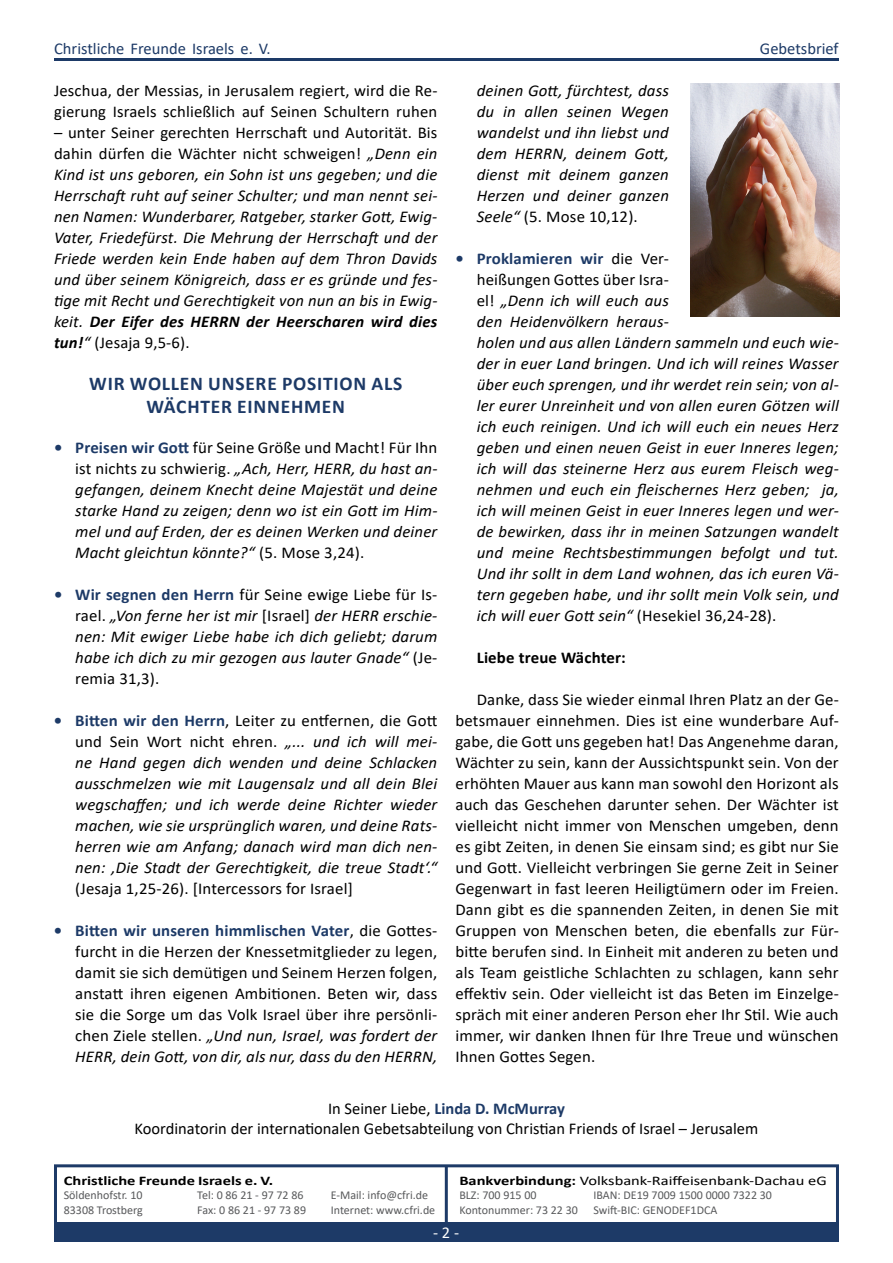
<style>
.page{position:relative;width:893px;height:1263px;background:#fff}
.page>*{position:absolute;margin:0;border:0;box-sizing:border-box;transform-origin:0 0}
.t1{font:700 19.5px/23.4px "Calibri";letter-spacing:.04em;color:#1d3a67}
.t2{font:italic 16.5px/21px "Calibri";letter-spacing:.01em;color:#000;text-align:justify}
.t3{font:16.5px/21px "Calibri";letter-spacing:.01em;color:#000;text-align:justify}
.t4{font:16.5px "Calibri";color:#1d3a67}
.t5{font:700 16.5px "Calibri";letter-spacing:.01em;color:#000}
.t6{font:16.5px "Calibri";color:#fff}
.t7{font:13.2px "Calibri";color:#000;scale:1.25 1}
.t8{font:700 13.2px "Calibri";color:#000;scale:1.25 1}
.t9{font:12px/14.4px "Calibri";color:#58595b}
.s1{font-style:normal}
.s2{font-weight:700}
.s3{font-weight:700;font-style:normal;color:#1d3a67}
.s4{font-weight:700;color:#1d3a67}
.s5{font-style:italic}
</style>
<div class="page">
<hr style="left:54px;top:58px;width:785px;height:3px;background:#1d3a67">
<svg style="left:54px;top:1164px;width:785px;height:78px"></svg>
<hr style="left:445px;top:1165px;width:3px;height:59px;background:#1d3a67">
<img style="left:690px;top:84px;width:149px;height:232px">
<p class="t4" style="left:54px;top:37px;width:218px">Christliche Freunde Israels e. V.</p>
<p class="t4" style="left:760px;top:37px;width:80px">Gebetsbrief</p>
<p class="t3" style="left:54px;top:80px;width:385px">Jeschua, der Messias, in Jerusalem regiert, wird die Re&shy;gierung Israels schließlich auf Seinen Schultern ruhen</p>
<p class="t2" style="left:54px;top:121px;width:385px"><span class="s1">– unter Seiner gerechten Herrschaft und Autorität. Bis dahin dürfen die Wächter nicht schweigen!</span> „Denn ein Kind ist uns geboren, ein Sohn ist uns gegeben; und die Herrschaft ruht auf seiner Schulter; und man nennt sei&shy;nen Namen: Wunderbarer, Ratgeber, starker Gott, Ewig-Vater, Friedefürst. Die Mehrung der Herrschaft und der Friede werden kein Ende haben auf dem Thron Davids und über seinem Königreich, dass er es gründe und fes&shy;tige mit Recht und Gerechtigkeit von nun an bis in Ewig&shy;keit. <span class="s2">Der Eifer des HERRN der Heerscharen wird dies tun!</span>“ <span class="s1">(Jesaja 9,5-6).</span></p>
<p class="t1" style="left:146px;top:372px;width:256px;text-indent:-57px">Wir wollen unsere Position als<br>Wächter einnehme</p>
<p class="t2" style="left:477px;top:79px;width:194px">deinen Gott, fürchtest, dass du in allen seinen Wegen wandelst und ihn liebst und dem HERRN, deinem Gott, dienst mit deinem ganzen Herzen und deiner ganzen Seele“ <span class="s1">(5. Mose 10,12).</span></p>
<p class="t2" style="left:477px;top:247px;width:364px;text-align:left;text-indent:-21px"><span class="s3">• Proklamieren wir</span> <span class="s1">die Ver-<br>heißungen Gottes über Isra-<br>el!</span> „Denn ich will euch aus<br>den Heidenvölkern heraus-<br>holen und aus allen Ländern sammeln und euch wie&shy;der in euer Land bringen. Und ich will reines Wasser über euch sprengen, und ihr werdet rein sein; von al&shy;ler eurer Unreinheit und von allen euren Götzen will ich euch reinigen. Und ich will euch ein neues Herz geben und einen neuen Geist in euer Inneres legen; ich will das steinerne Herz aus eurem Fleisch weg&shy;nehmen und euch ein fleischernes Herz geben; ja, ich will meinen Geist in euer Inneres legen und wer&shy;de bewirken, dass ihr in meinen Satzungen wandelt und meine Rechtsbestimmungen befolgt und tut.<br>Und ihr sollt in dem Land wohnen, das ich euren Vä&shy;tern gegeben habe, und ihr sollt mein Volk sein, und ich will euer Gott sein“ <span class="s1">(Hesekiel 36,24-28).</span></p>
<p class="t5" style="left:477px;top:646px;width:151px">Liebe treue Wächter:</p>
<p class="t3" style="left:455px;top:689px;width:385px;text-indent:21px">Danke, dass Sie wieder einmal Ihren Platz an der Ge&shy;betsmauer einnehmen. Dies ist eine wunderbare Auf&shy;gabe, die Gott uns gegeben hat! Das Angenehme daran, Wächter zu sein, kann der Aussichtspunkt sein. Von der erhöhten Mauer aus kann man sowohl den Horizont als auch das Geschehen darunter sehen. Der Wächter ist vielleicht nicht immer von Menschen umgeben, denn es gibt Zeiten, in denen Sie einsam sind; es gibt nur Sie und Gott. Vielleicht verbringen Sie gerne Zeit in Seiner Gegenwart in fast leeren Heiligtümern oder im Freien.<br>Dann gibt es die spannenden Zeiten, in denen Sie mit Gruppen von Menschen beten, die ebenfalls zur Für&shy;bitte berufen sind. In Einheit mit anderen zu beten und als Team geistliche Schlachten zu schlagen, kann sehr effektiv sein. Oder vielleicht ist das Beten im Einzelge&shy;spräch mit einer anderen Person eher Ihr Stil. Wie auch immer, wir danken Ihnen für Ihre Treue und wünschen Ihnen Gottes Segen.</p>
<p class="t1" style="left:332px;top:395px;width:14px">n</p>
<p class="t2" style="left:75px;top:436px;width:364px;text-indent:-21px"><span class="s3">• Preisen wir Gott</span> <span class="s1">für Seine Größe und Macht! Für Ihn ist nichts zu schwierig.</span> „Ach, Herr, HERR, du hast an&shy;gefangen, deinem Knecht deine Majestät und deine starke Hand zu zeigen; denn wo ist ein Gott im Him&shy;mel und auf Erden, der es deinen Werken und deiner Macht gleichtun könnte?“ <span class="s1">(5. Mose 3,24).</span></p>
<p class="t2" style="left:75px;top:583px;width:364px;text-indent:-21px"><span class="s3">• Wir segnen den Herrn</span> <span class="s1">für Seine ewige Liebe für Is&shy;rael.</span> „Von ferne her ist mir <span class="s1">[Israel]</span> der HERR erschie&shy;nen: Mit ewiger Liebe habe ich dich geliebt; darum habe ich dich zu mir gezogen aus lauter Gnade“ <span class="s1">(Je&shy;remia 31,3).</span></p>
<p class="t2" style="left:75px;top:709px;width:364px;text-indent:-21px"><span class="s3">• Bitten wir den Herrn</span><span class="s1">, Leiter zu entfernen, die Gott und Sein Wort nicht ehren.</span> „... und ich will mei&shy;ne Hand gegen dich wenden und deine Schlacken ausschmelzen wie mit Laugensalz und all dein Blei wegschaffen; und ich werde deine Richter wieder machen, wie sie ursprünglich waren, und deine Rats&shy;herren wie am Anfang; danach wird man dich nen&shy;nen: ‚Die Stadt der Gerechtigkeit, die treue Stadt‘.“</p>
<p class="t3" style="left:75px;top:878px;width:279px">(Jesaja 1,25-26). [Intercessors for Israel]</p>
<p class="t3" style="left:75px;top:920px;width:364px;text-indent:-21px"><span class="s4">• Bitten wir unseren himmlischen Vater</span>, die Gottes&shy;furcht in die Herzen der Knessetmitglieder zu legen, damit sie sich demütigen und Seinem Herzen folgen, anstatt ihren eigenen Ambitionen. Beten wir, dass sie die Sorge um das Volk Israel über ihre persönli&shy;chen Ziele stellen. <span class="s5">„Und nun, Israel, was fordert der HERR, dein Gott, von dir, als nur, dass du den HERRN,</span></p>
<p class="t3" style="left:135px;top:1098px;width:625px;line-height:19.8px;text-align:center">In Seiner Liebe, <span class="s4">Linda D. McMurray<br></span>Koordinatorin der internationalen Gebetsabteilung von Christian Friends of Israel – Jerusalem</p>
<p class="t8" style="left:64px;top:1171px;width:169px">Christliche Freunde Israels e. V.</p>
<p class="t9" style="left:64px;top:1188px;width:81px">Söldenhofstr. 10<br>83308 Trostberg</p>
<p class="t9" style="left:197px;top:1188px;width:110px">Tel: 0 86 21 - 97 72 86<br>Fax: 0 86 21 - 97 73 89</p>
<p class="t9" style="left:331px;top:1188px;width:106px">E-Mail: info@cfri.de<br>Internet: www.cfri.de</p>
<p class="t7" style="left:459px;top:1171px;width:296px"><span class="s2">Bankverbindung:</span> Volksbank-Raiffeisenbank-Dachau eG</p>
<p class="t9" style="left:593px;top:1188px;width:180px">IBAN: DE19 7009 1500 0000 7322 30<br>Swift-BIC: GENODEF1DCA</p>
<p class="t9" style="left:459px;top:1188px;width:120px">BLZ: 700 915 00<br>Kontonummer: 73 22 30</p>
<p class="t6" style="left:433px;top:1221px;width:27px">- 2 -</p>
</div>
